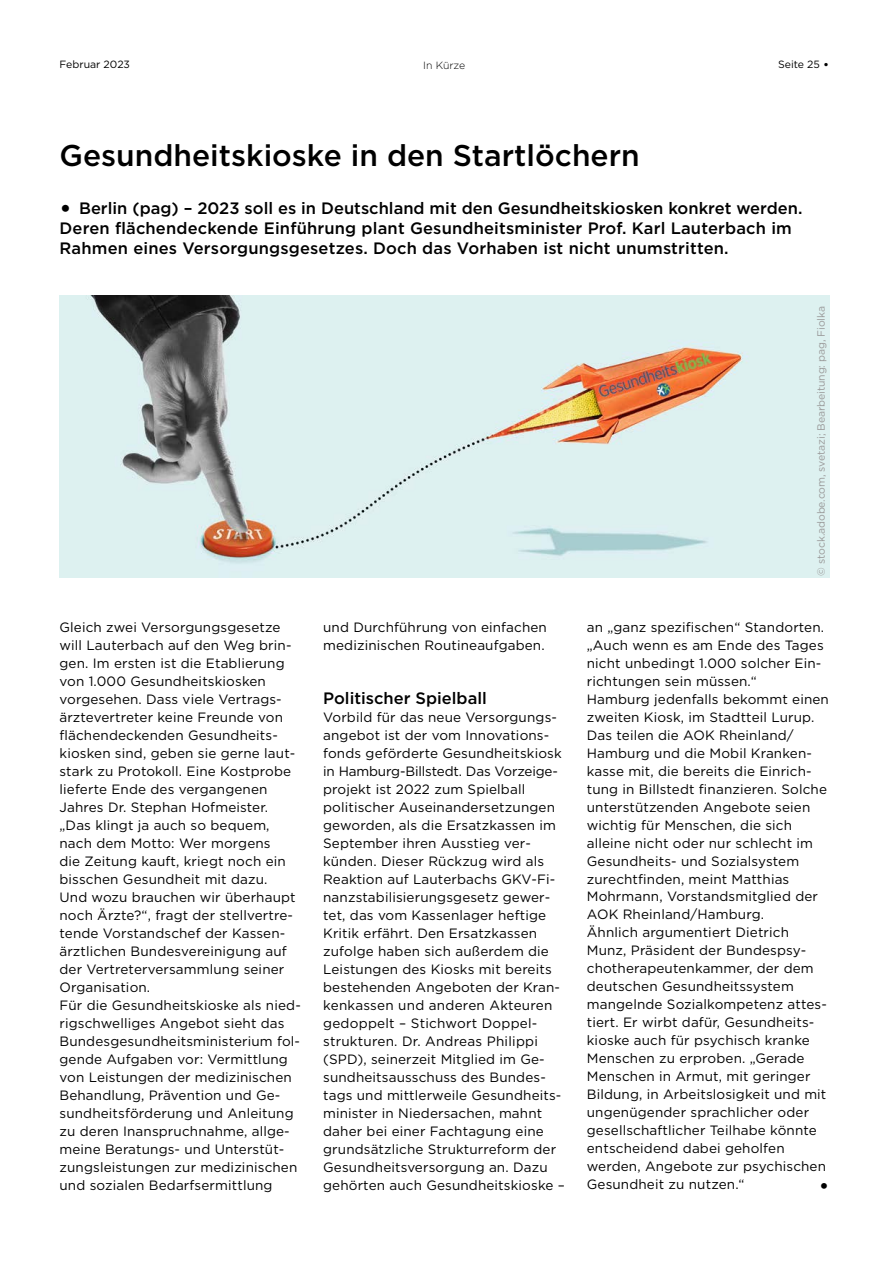
<style>
.page{position:relative;width:893px;height:1263px;background:#fff}
.page>*{position:absolute;margin:0;border:0;box-sizing:border-box;transform-origin:0 0}
.t1{font:500 30px "Gotham";color:#000}
.t2{font:500 20.25px "Gotham";color:#000}
.t3{font:500 16.5px/19.8px "Gotham";letter-spacing:.01em;color:#000}
.t4{font:13.5px/18px "Gotham";letter-spacing:.01em;color:#000}
.t5{font:10.5px "Gotham";letter-spacing:-.01em;color:#9a9a9a}
.t6{font:10.5px "Gotham";color:#000}
.t7{font:300 10.5px "Gotham";letter-spacing:-.01em;color:#000}
.s1{font-size:12.6px}
.s2{font-size:24.75px}
</style>
<div class="page">
<img style="left:60px;top:296px;width:769px;height:282px">
<p class="t6" style="left:60px;top:58px;width:72px">Februar 2023</p>
<p class="t7" style="left:423px;top:58px;width:44px">In Kürze</p>
<p class="t6" style="left:778px;top:58px;width:53px">Seite 25 <span class="s1">•</span></p>
<h1 class="t1" style="left:60px;top:136px;width:582px">Gesundheitskioske in den Startlöchern</h1>
<p class="t3" style="left:60px;top:198px;width:744px"><span class="s2">•</span> Berlin (pag) – 2023 soll es in Deutschland mit den Gesundheitskiosken konkret werden.<br>Deren flächendeckende Einführung plant Gesundheitsminister Prof. Karl Lauterbach im<br>Rahmen eines Versorgungsgesetzes. Doch das Vorhaben ist nicht unumstritten.</p>
<p class="t5" style="left:814px;top:575px;width:271px;rotate:-90deg">© stock.adobe.com, svetazi; Bearbeitung: pag, Fiolka</p>
<p class="t4" style="left:60px;top:617px;width:243px">Gleich zwei Versorgungsgesetze will Lauterbach auf den Weg brin&shy;gen. Im ersten ist die Etablierung von 1.000 Gesundheitskiosken vorgesehen. Dass viele Vertrags&shy;ärztevertreter keine Freunde von flächendeckenden Gesundheits&shy;kiosken sind, geben sie gerne laut&shy;stark zu Protokoll. Eine Kostprobe lieferte Ende des vergangenen<br>Jahres Dr. Stephan Hofmeister. „Das klingt ja auch so bequem, nach dem Motto: Wer morgens<br>die Zeitung kauft, kriegt noch ein bisschen Gesundheit mit dazu.<br>Und wozu brauchen wir überhaupt noch Ärzte?“, fragt der stellvertre&shy;tende Vorstandschef der Kassen&shy;ärztlichen Bundesvereinigung auf der Vertreterversammlung seiner<br>Organisation.<br>Für die Gesundheitskioske als nied&shy;rigschwelliges Angebot sieht das<br>Bundesgesundheitsministerium fol&shy;gende Aufgaben vor: Vermittlung von Leistungen der medizinischen<br>Behandlung, Prävention und Ge&shy;sundheitsförderung und Anleitung zu deren Inanspruchnahme, allge&shy;meine Beratungs- und Unterstüt&shy;zungsleistungen zur medizinischen und sozialen Bedarfsermittlung</p>
<p class="t4" style="left:323px;top:617px;width:225px">und Durchführung von einfachen medizinischen Routineaufgaben.</p>
<p class="t3" style="left:323px;top:688px;width:165px">Politischer Spielball</p>
<p class="t4" style="left:323px;top:707px;width:243px">Vorbild für das neue Versorgungs&shy;angebot ist der vom Innovations&shy;fonds geförderte Gesundheitskiosk in Hamburg-Billstedt. Das Vorzeige&shy;projekt ist 2022 zum Spielball politischer Auseinandersetzungen geworden, als die Ersatzkassen im September ihren Ausstieg ver&shy;künden. Dieser Rückzug wird als Reaktion auf Lauterbachs GKV-Fi&shy;nanzstabilisierungsgesetz gewer&shy;tet, das vom Kassenlager heftige Kritik erfährt. Den Ersatzkassen zufolge haben sich außerdem die Leistungen des Kiosks mit bereits bestehenden Angeboten der Kran&shy;kenkassen und anderen Akteuren gedoppelt – Stichwort Doppel&shy;strukturen. Dr. Andreas Philippi (SPD), seinerzeit Mitglied im Ge&shy;sundheitsausschuss des Bundes&shy;tags und mittlerweile Gesundheits&shy;minister in Niedersachen, mahnt daher bei einer Fachtagung eine grundsätzliche Strukturreform der Gesundheitsversorgung an. Dazu gehörten auch Gesundheitskioske –</p>
<p class="t4" style="left:587px;top:617px;width:244px">an „ganz spezifischen“ Standorten. „Auch wenn es am Ende des Tages nicht unbedingt 1.000 solcher Ein&shy;richtungen sein müssen.“<br>Hamburg jedenfalls bekommt einen zweiten Kiosk, im Stadtteil Lurup.<br>Das teilen die AOK Rheinland/<br>Hamburg und die Mobil Kranken&shy;kasse mit, die bereits die Einrich&shy;tung in Billstedt finanzieren. Solche unterstützenden Angebote seien wichtig für Menschen, die sich alleine nicht oder nur schlecht im<br>Gesundheits- und Sozialsystem zurechtfinden, meint Matthias<br>Mohrmann, Vorstandsmitglied der<br>AOK Rheinland/Hamburg.<br>Ähnlich argumentiert Dietrich<br>Munz, Präsident der Bundespsy&shy;chotherapeutenkammer, der dem deutschen Gesundheitssystem mangelnde Sozialkompetenz attes&shy;tiert. Er wirbt dafür, Gesundheits&shy;kioske auch für psychisch kranke<br>Menschen zu erproben. „Gerade<br>Menschen in Armut, mit geringer<br>Bildung, in Arbeitslosigkeit und mit ungenügender sprachlicher oder gesellschaftlicher Teilhabe könnte entscheidend dabei geholfen werden, Angebote zur psychischen<br>Gesundheit zu nutzen.“</p>
<h2 class="t2" style="left:819px;top:1172px;width:11px">•</h2>
</div>
